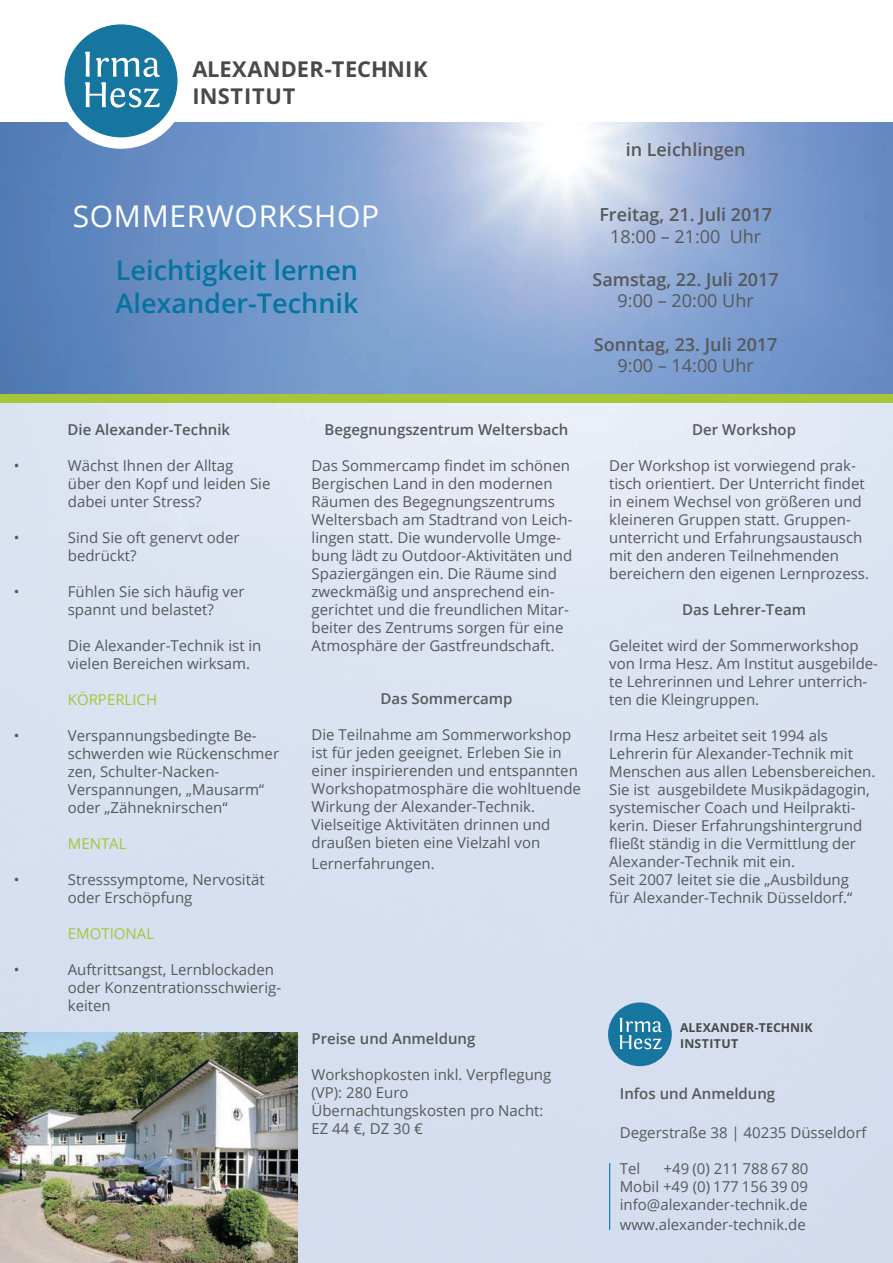
<style>
.page{position:relative;width:893px;height:1263px;background:#fff}
.page>*{position:absolute;margin:0;border:0;box-sizing:border-box;transform-origin:0 0}
.t1{font:30px "Open Sans";letter-spacing:.025em;color:#fff}
.t2{font:600 27px/32.4px "Open Sans";color:#05749f}
.t3{font:700 21.9px/27.8px "Open Sans";letter-spacing:.01em;color:#47494a}
.t4{font:600 18px "Open Sans";color:#57585a}
.t5{font:18px "Open Sans";color:#57585a}
.t6{font:15px/18px "Open Sans";color:#57585a}
.t7{font:600 15px "Open Sans";color:#57585a}
.t8{font:15px "Open Sans";color:#a6c539}
.t9{font:700 12.3px/15.6px "Open Sans";letter-spacing:.01em;color:#47494a}
</style>
<div class="page">
<img style="left:0;top:402px;width:893px;height:861px">
<img style="left:0;top:122px;width:893px;height:272px">
<div style="left:54px;top:15px;width:134px;height:134px;background:#fff;border-radius:50%"></div>
<div style="left:65px;top:24px;width:112px;height:113px;background:#16769f;border-radius:50%"></div>
<svg style="left:85px;top:52px;width:75px;height:56px"></svg>
<img style="left:0;top:1033px;width:298px;height:230px">
<hr style="left:609px;top:1163px;width:1px;height:67px;background:#05749f">
<div style="left:608px;top:1002px;width:64px;height:64px;background:#16769f;border-radius:50%"></div>
<svg style="left:620px;top:1018px;width:42px;height:31px"></svg>
<div style="left:0;top:394px;width:893px;height:8px;background:#a6c539"></div>
<h3 class="t3" style="left:192px;top:54px;width:237px">ALEXANDER-TECHNIK<br>INSTITUT</h3>
<h1 class="t1" style="left:73px;top:196px;width:308px">SOMMERWORKSHOP</h1>
<h2 class="t2" style="left:116px;top:254px;width:244px">Leichtigkeit lernen<br>Alexander-Technik</h2>
<p class="t4" style="left:626px;top:137px;width:121px">in Leichlingen</p>
<p class="t4" style="left:599px;top:202px;width:174px">Freitag, 21. Juli 2017</p>
<p class="t5" style="left:610px;top:224px;width:153px">18:00 – 21:00 Uhr</p>
<p class="t4" style="left:593px;top:267px;width:188px">Samstag, 22. Juli 2017</p>
<p class="t5" style="left:618px;top:289px;width:138px">9:00 – 20:00 Uhr</p>
<p class="t4" style="left:594px;top:332px;width:185px">Sonntag, 23. Juli 2017</p>
<p class="t5" style="left:618px;top:353px;width:138px">9:00 – 14:00 Uhr</p>
<p class="t7" style="left:68px;top:419px;width:164px">Die Alexander-Technik</p>
<p class="t6" style="left:14px;top:456px;width:7px">•</p>
<p class="t6" style="left:68px;top:456px;width:204px">Wächst Ihnen der Alltag<br>über den Kopf und leiden Sie dabei unter Stress?</p>
<p class="t6" style="left:14px;top:528px;width:7px">•</p>
<p class="t6" style="left:68px;top:528px;width:173px">Sind Sie oft genervt oder bedrückt?</p>
<p class="t6" style="left:14px;top:582px;width:7px">•</p>
<p class="t6" style="left:68px;top:582px;width:178px">Fühlen Sie sich häufig ver spannt und belastet?</p>
<p class="t6" style="left:68px;top:636px;width:195px">Die Alexander-Technik ist in vielen Bereichen wirksam.</p>
<p class="t8" style="left:68px;top:689px;width:91px">KÖRPERLICH</p>
<p class="t6" style="left:14px;top:726px;width:7px">•</p>
<p class="t6" style="left:68px;top:726px;width:213px">Verspannungsbedingte Be&shy;schwerden wie Rückenschmer zen, Schulter-Nacken-<br>Verspannungen, „Mausarm“ oder „Zähneknirschen“</p>
<p class="t8" style="left:68px;top:833px;width:60px">MENTAL</p>
<p class="t6" style="left:14px;top:870px;width:7px">•</p>
<p class="t6" style="left:68px;top:870px;width:198px">Stresssymptome, Nervosität oder Erschöpfung</p>
<p class="t8" style="left:68px;top:923px;width:88px">EMOTIONAL</p>
<p class="t6" style="left:14px;top:960px;width:7px">•</p>
<p class="t6" style="left:68px;top:960px;width:215px">Auftrittsangst, Lernblockaden oder Konzentrationsschwierig&shy;keiten</p>
<p class="t7" style="left:325px;top:419px;width:245px">Begegnungszentrum Weltersbach</p>
<p class="t6" style="left:312px;top:456px;width:263px">Das Sommercamp findet im schönen Bergischen Land in den modernen Räumen des Begegnungszentrums Weltersbach am Stadtrand von Leich&shy;lingen statt. Die wundervolle Umge&shy;bung lädt zu Outdoor-Aktivitäten und Spaziergängen ein. Die Räume sind zweckmäßig und ansprechend ein&shy;gerichtet und die freundlichen Mitar&shy;beiter des Zentrums sorgen für eine Atmosphäre der Gastfreundschaft.</p>
<p class="t7" style="left:381px;top:688px;width:133px">Das Sommercamp</p>
<p class="t6" style="left:312px;top:725px;width:271px">Die Teilnahme am Sommerworkshop ist für jeden geeignet. Erleben Sie in einer inspirierenden und entspannten Workshopatmosphäre die wohltuende Wirkung der Alexander-Technik.<br>Vielseitige Aktivitäten drinnen und draußen bieten eine Vielzahl von</p>
<p class="t6" style="left:312px;top:854px;width:125px">Lernerfahrungen.</p>
<p class="t7" style="left:692px;top:419px;width:105px">Der Workshop</p>
<p class="t6" style="left:609px;top:456px;width:261px">Der Workshop ist vorwiegend prak&shy;tisch orientiert. Der Unterricht findet in einem Wechsel von größeren und kleineren Gruppen statt. Gruppen&shy;unterricht und Erfahrungsaustausch mit den anderen Teilnehmenden bereichern den eigenen Lernprozess.</p>
<p class="t7" style="left:682px;top:600px;width:125px">Das Lehrer-Team</p>
<p class="t6" style="left:609px;top:636px;width:270px">Geleitet wird der Sommerworkshop von Irma Hesz. Am Institut ausgebilde&shy;te Lehrerinnen und Lehrer unterrich&shy;ten die Kleingruppen.</p>
<p class="t6" style="left:609px;top:726px;width:268px">Irma Hesz arbeitet seit 1994 als Lehrerin für Alexander-Technik mit Menschen aus allen Lebensbereichen.<br>Sie ist ausgebildete Musikpädagogin, systemischer Coach und Heilprakti&shy;kerin. Dieser Erfahrungshintergrund fließt ständig in die Vermittlung der Alexander-Technik mit ein.<br>Seit 2007 leitet sie die „Ausbildung<br>für Alexander-Technik Düsseldorf.“</p>
<p class="t7" style="left:311px;top:1028px;width:165px">Preise und Anmeldung</p>
<p class="t6" style="left:311px;top:1065px;width:241px">Workshopkosten inkl. Verpflegung (VP): 280 Euro<br>Übernachtungskosten pro Nacht:<br>EZ 44 €, DZ 30 €</p>
<p class="t9" style="left:680px;top:1019px;width:134px">ALEXANDER-TECHNIK<br>INSTITUT</p>
<p class="t7" style="left:620px;top:1083px;width:157px">Infos und Anmeldung</p>
<p class="t6" style="left:620px;top:1123px;width:248px">Degerstraße 38 | 40235 Düsseldorf</p>
<p class="t6" style="left:620px;top:1159px;width:22px">Tel</p>
<p class="t6" style="left:620px;top:1159px;width:190px;text-align:justify;text-indent:44px">+49 (0) 211 788 67 80<br>Mobil +49 (0) 177 156 39 09 info@alexander-technik.de</p>
<p class="t6" style="left:620px;top:1215px;width:188px">www.alexander-technik.de</p>
</div>
